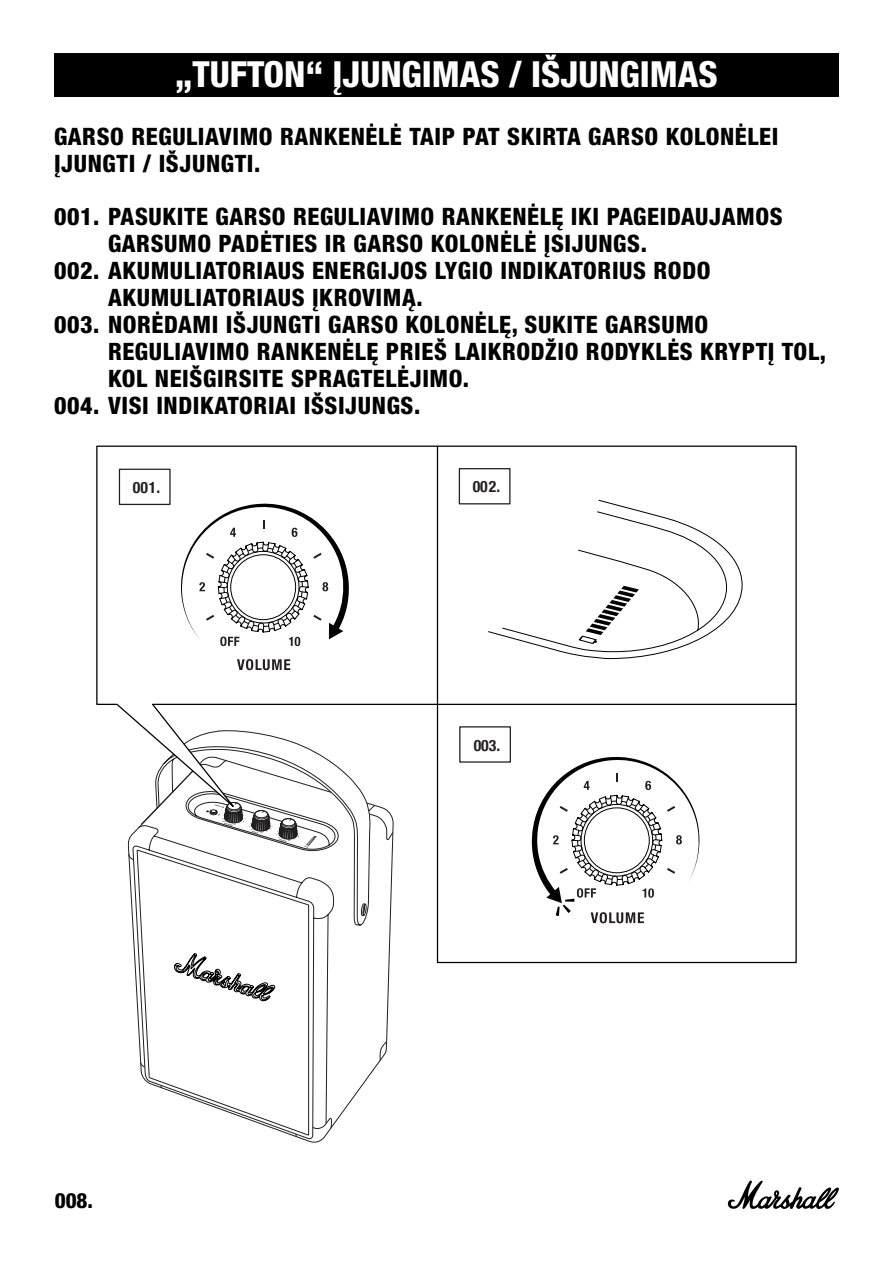
<style>
.page{position:relative;width:893px;height:1263px;background:#fff}
.page>*{position:absolute;margin:0;border:0;box-sizing:border-box;transform-origin:0 0}
.t1{font:800 condensed 36px "Helvetica Neue LT Pro";color:#fff}
.t2{font:800 condensed 24px/27px "Helvetica Neue LT Pro";letter-spacing:.025em;color:#000}
.t3{font:800 condensed 21px "Helvetica Neue LT Std";color:#000}
.t4{font:700 condensed 15.75px "Helvetica Neue";color:#241f21}
.s1{font-family:"Helvetica Neue LT Std"}
</style>
<div class="page">
<svg style="left:727px;top:1180px;width:112px;height:29px"></svg>
<div style="left:54px;top:53px;width:785px;height:44px;background:#000"></div>
<svg style="left:128px;top:825px;width:12px;height:233px"></svg>
<svg style="left:140px;top:816px;width:254px;height:322px"></svg>
<svg style="left:141px;top:816px;width:197px;height:35px"></svg>
<svg style="left:473px;top:838px;width:190px;height:126px"></svg>
<svg style="left:532px;top:816px;width:168px;height:107px"></svg>
<svg style="left:96px;top:445px;width:701px;height:371px"></svg>
<svg style="left:237px;top:659px;width:53px;height:11px"></svg>
<svg style="left:96px;top:445px;width:397px;height:203px"></svg>
<svg style="left:181px;top:503px;width:172px;height:143px"></svg>
<div style="left:119px;top:469px;width:52px;height:36px;border:1px solid #212121"></div>
<div style="left:459px;top:468px;width:51px;height:36px;border:1px solid #212121"></div>
<div style="left:459px;top:726px;width:52px;height:37px;border:1px solid #212121"></div>
<svg style="left:487px;top:499px;width:256px;height:160px"></svg>
<hr style="left:437px;top:446px;width:1px;height:258px;background:#000">
<h1 class="t1" style="left:175px;top:51px;width:544px">„TUFTON“ ĮJUNGIMAS / IŠJUNGIMAS</h1>
<p class="t2" style="left:54px;top:123px;width:726px">GARSO REGULIAVIMO RANKENĖLĖ TAIP PAT SKIRTA GARSO KOLONĖLEI<br>ĮJUNGTI / IŠJUNGTI.</p>
<p class="t2" style="left:54px;top:203px;width:730px"><span class="s1">001.</span> PASUKITE GARSO REGULIAVIMO RANKENĖLĘ IKI PAGEIDAUJAMOS</p>
<p class="t2" style="left:108px;top:230px;width:540px">GARSUMO PADĖTIES IR GARSO KOLONĖLĖ ĮSIJUNGS.</p>
<p class="t2" style="left:54px;top:257px;width:658px"><span class="s1">002.</span> AKUMULIATORIAUS ENERGIJOS LYGIO INDIKATORIUS RODO</p>
<p class="t2" style="left:108px;top:284px;width:316px">AKUMULIATORIAUS ĮKROVIMĄ.</p>
<p class="t2" style="left:54px;top:311px;width:656px"><span class="s1">003.</span> NORĖDAMI IŠJUNGTI GARSO KOLONĖLĘ, SUKITE GARSUMO</p>
<p class="t2" style="left:108px;top:338px;width:719px">REGULIAVIMO RANKENĖLĘ PRIEŠ LAIKRODŽIO RODYKLĖS KRYPTĮ TOL,</p>
<p class="t2" style="left:108px;top:365px;width:362px">KOL NEIŠGIRSITE SPRAGTELĖJIMO.</p>
<p class="t2" style="left:54px;top:392px;width:368px"><span class="s1">004.</span> VISI INDIKATORIAI IŠSIJUNGS.</p>
<p class="t4" style="left:133px;top:474px;width:29px">001.</p>
<p class="t4" style="left:473px;top:474px;width:29px">002.</p>
<p class="t3" style="left:55px;top:1187px;width:40px">008.</p>
<p class="t4" style="left:474px;top:732px;width:28px">003.</p>
</div>
